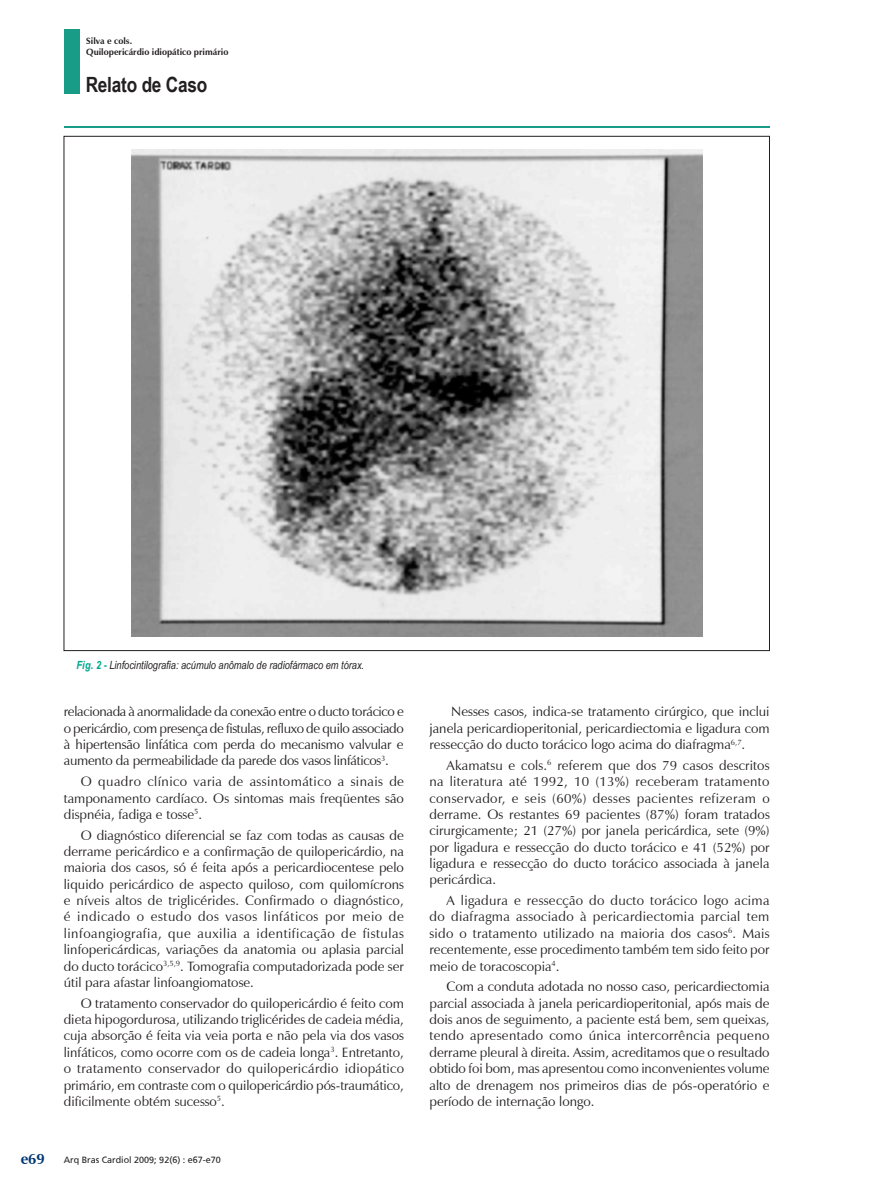
<style>
.page{position:relative;width:893px;height:1191px;background:#fff}
.page>*{position:absolute;margin:0;border:0;box-sizing:border-box;transform-origin:0 0}
.t1{font:700 21px "Arial Narrow";letter-spacing:-.01em;color:#231f20}
.t2{font:700 15px "Zapf Humanist 601 BT";color:#013775}
.Texto{font:13.5px/16.4px "Zapf Humanist 601 BT";color:#231f20;text-align:justify}
._04_FIGURA_ref{font:italic 11.25px "Arial Narrow";color:#231f20}
.t3{font:700 9px "Zapf Humanist 601 BT";color:#231f20}
.t4{font:9px "Frutiger";color:#231f20}
.s1{font-weight:700;color:#00a78e}
</style>
<div class="page">
<hr style="left:64px;top:126px;width:706px;height:2px;background:#189c88">
<div style="left:64px;top:29px;width:16px;height:65px;background:#189c88"></div>
<img style="left:131px;top:149px;width:571px;height:488px">
<p class="t3" style="left:86px;top:36px;width:47px">Silva e cols.</p>
<p class="t3" style="left:86px;top:47px;width:144px">Quilopericárdio idiopático primário</p>
<p class="t1" style="left:86px;top:68px;width:123px">Relato de Caso</p>
<p class="t2" style="left:21px;top:1149px;width:26px">e69</p>
<p class="_04_FIGURA_ref" style="left:77px;top:657px;width:289px"><span class="s1">Fig. 2 -</span> Linfocintilografia: acúmulo anômalo de radiofármaco em tórax.</p>
<p class="Texto" style="left:64px;top:703px;width:342px">relacionada à anormalidade da conexão entre o ducto torácico e o pericárdio, com presença de fistulas, refluxo de quilo associado à hipertensão linfática com perda do mecanismo valvular e aumento da permeabilidade da parede dos vasos linfáticos<sup>3</sup>.</p>
<p class="Texto" style="left:64px;top:773px;width:342px;text-indent:17px">O quadro clínico varia de assintomático a sinais de tamponamento cardíaco. Os sintomas mais freqüentes são dispnéia, fadiga e tosse<sup>5</sup>.</p>
<p class="Texto" style="left:64px;top:826px;width:342px;text-indent:17px">O diagnóstico diferencial se faz com todas as causas de derrame pericárdico e a confirmação de quilopericárdio, na maioria dos casos, só é feita após a pericardiocentese pelo liquido pericárdico de aspecto quiloso, com quilomícrons e níveis altos de triglicérides. Confirmado o diagnóstico, é indicado o estudo dos vasos linfáticos por meio de linfoangiografia, que auxilia a identificação de fistulas linfopericárdicas, variações da anatomia ou aplasia parcial do ducto torácico<sup>3,5,9</sup>. Tomografia computadorizada pode ser útil para afastar linfoangiomatose.</p>
<p class="Texto" style="left:64px;top:994px;width:342px;text-indent:17px">O tratamento conservador do quilopericárdio é feito com dieta hipogordurosa, utilizando triglicérides de cadeia média, cuja absorção é feita via veia porta e não pela via dos vasos linfáticos, como ocorre com os de cadeia longa<sup>3</sup>. Entretanto, o tratamento conservador do quilopericárdio idiopático primário, em contraste com o quilopericárdio pós-traumático, dificilmente obtém sucesso<sup>5</sup>.</p>
<p class="t4" style="left:64px;top:1154px;width:159px">Arq Bras Cardiol 2009; 92(6) : e67-e70</p>
<p class="Texto" style="left:429px;top:703px;width:342px;text-indent:22px">Nesses casos, indica-se tratamento cirúrgico, que inclui janela pericardioperitonial, pericardiectomia e ligadura com ressecção do ducto torácico logo acima do diafragma<sup>6,7</sup>.</p>
<p class="Texto" style="left:429px;top:757px;width:342px;text-indent:17px">Akamatsu e cols.<sup>6</sup> referem que dos 79 casos descritos na literatura até 1992, 10 (13%) receberam tratamento conservador, e seis (60%) desses pacientes refizeram o derrame. Os restantes 69 pacientes (87%) foram tratados cirurgicamente; 21 (27%) por janela pericárdica, sete (9%) por ligadura e ressecção do ducto torácico e 41 (52%) por ligadura e ressecção do ducto torácico associada à janela pericárdica.</p>
<p class="Texto" style="left:429px;top:892px;width:342px;text-indent:17px">A ligadura e ressecção do ducto torácico logo acima do diafragma associado à pericardiectomia parcial tem sido o tratamento utilizado na maioria dos casos<sup>6</sup>. Mais recentemente, esse procedimento também tem sido feito por meio de toracoscopia<sup>4</sup>.</p>
<p class="Texto" style="left:429px;top:978px;width:342px;text-indent:17px">Com a conduta adotada no nosso caso, pericardiectomia parcial associada à janela pericardioperitonial, após mais de dois anos de seguimento, a paciente está bem, sem queixas, tendo apresentado como única intercorrência pequeno derrame pleural à direita. Assim, acreditamos que o resultado obtido foi bom, mas apresentou como inconvenientes volume alto de drenagem nos primeiros dias de pós-operatório e período de internação longo.</p>
</div>
